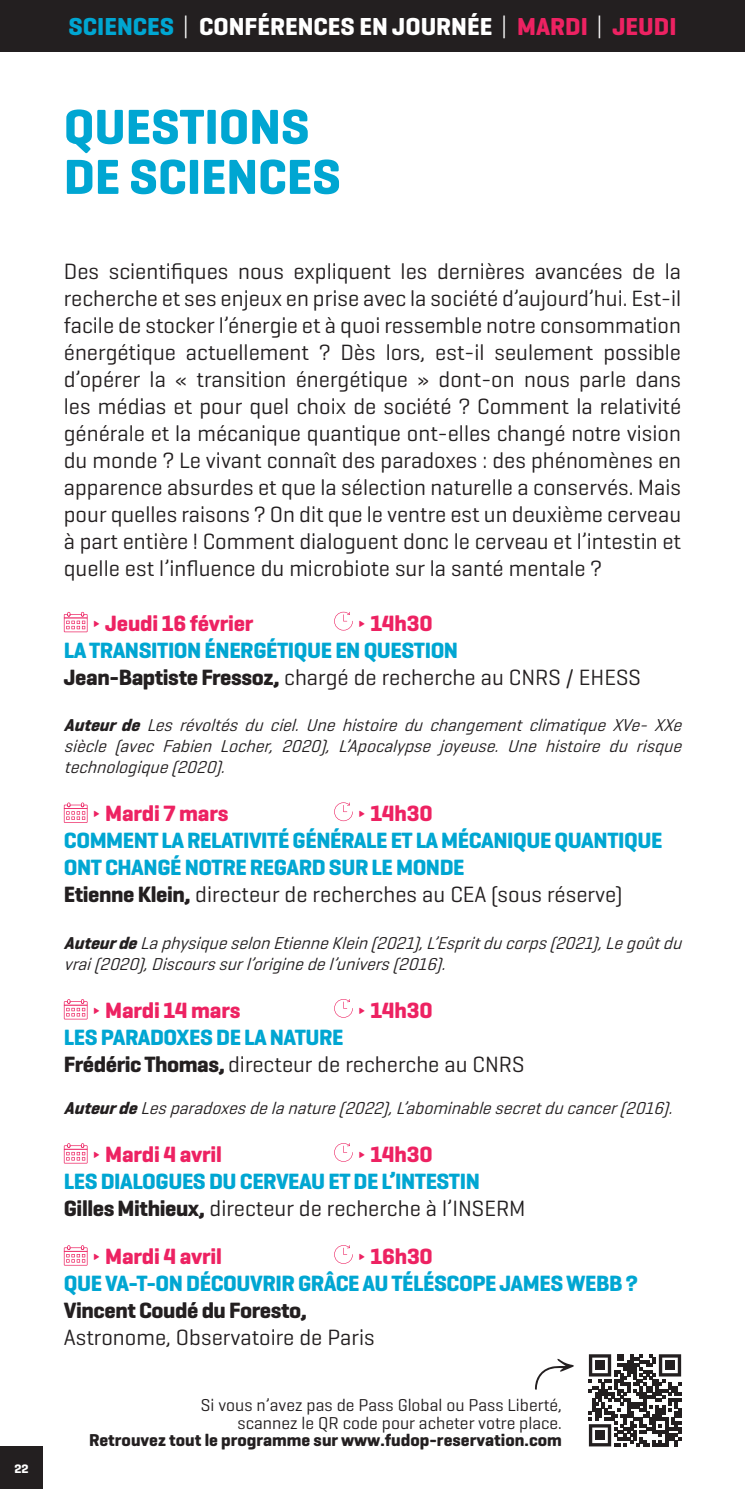
<style>
.page{position:relative;width:745px;height:1489px;background:#fff}
.page>*{position:absolute;margin:0;border:0;box-sizing:border-box;transform-origin:0 0}
.t1{font:700 50px/50px "Geogrotesque";color:#00a6d2}
.t2{font:700 25px "Geogrotesque";color:#fff}
.t3{font:22.5px/27px "Geogrotesque";color:#231f20;text-align:justify}
.t4{font:700 22.5px/27px "Geogrotesque";letter-spacing:-.02em;color:#00a6d2}
.t5{font:700 22.5px "Geogrotesque";letter-spacing:-.01em;color:#ed2262}
.t6{font:700 22.5px "Geogrotesque";letter-spacing:-.02em;color:#231f20}
.t7{font:italic 17.5px/21px "Geogrotesque";color:#231f20;text-align:justify}
.t8{font:17.5px/17.5px "Geogrotesque";color:#231f20;text-align:right}
.t9{font:700 17.5px "Geogrotesque";color:#231f20}
.t10{font:700 12.5px "Geogrotesque";color:#fff}
.s1{color:#00a6d2}
.s2{font-weight:300}
.s3{color:#ed2262}
.s4{font-weight:400}
.s5{font-weight:400;color:#ed2262}
.s6{color:#231f20}
.s7{font-weight:400;color:#231f20}
.s8{font-weight:700}
.s9{font-weight:700;color:#00a6d2}
</style>
<div class="page">
<svg style="left:588px;top:1354px;width:92px;height:92px"></svg>
<div style="left:595px;top:1360px;width:9px;height:9px;background:#231f20"></div>
<div style="left:664px;top:1360px;width:10px;height:9px;background:#231f20"></div>
<div style="left:595px;top:1430px;width:9px;height:9px;background:#231f20"></div>
<svg style="left:535px;top:1358px;width:38px;height:31px"></svg>
<div style="left:0;top:0;width:744px;height:52px;background:#231f20"></div>
<svg style="left:64px;top:612px;width:23px;height:20px"></svg>
<svg style="left:334px;top:611px;width:18px;height:19px"></svg>
<svg style="left:64px;top:802px;width:23px;height:20px"></svg>
<svg style="left:334px;top:802px;width:18px;height:19px"></svg>
<svg style="left:64px;top:999px;width:23px;height:20px"></svg>
<svg style="left:334px;top:999px;width:18px;height:18px"></svg>
<svg style="left:64px;top:1143px;width:23px;height:20px"></svg>
<svg style="left:334px;top:1143px;width:18px;height:18px"></svg>
<svg style="left:64px;top:1245px;width:23px;height:20px"></svg>
<svg style="left:334px;top:1245px;width:18px;height:18px"></svg>
<div style="left:0;top:1446px;width:43px;height:42px;background:#231f20"></div>
<p class="t10" style="left:14px;top:1460px;width:16px">22</p>
<p class="t2" style="left:68px;top:11px;width:609px"><span class="s1">SCIENCES</span> <span class="s2">|</span> CONFÉRENCES EN JOURNÉE <span class="s2">|</span> <span class="s3">MARDI</span> <span class="s2">|</span> <span class="s3">JEUDI</span></p>
<h1 class="t1" style="left:64px;top:102px;width:278px">QUESTIONS<br>DE SCIENCES</h1>
<p class="t3" style="left:64px;top:257px;width:618px">Des scientifiques nous expliquent les dernières avancées de la recherche et ses enjeux en prise avec la société d’aujourd’hui. Est-il facile de stocker l’énergie et à quoi ressemble notre consommation énergétique actuellement ? Dès lors, est-il seulement possible d’opérer la « transition énergétique » dont-on nous parle dans les médias et pour quel choix de société ? Comment la relativité générale et la mécanique quantique ont-elles changé notre vision du monde ? Le vivant connaît des paradoxes : des phénomènes en apparence absurdes et que la sélection naturelle a conservés. Mais pour quelles raisons ? On dit que le ventre est un deuxième cerveau à part entière ! Comment dialoguent donc le cerveau et l’intestin et quelle est l’influence du microbiote sur la santé mentale ?</p>
<p class="t5" style="left:92px;top:608px;width:163px"><span class="s4">∂</span> Jeudi 16 février</p>
<p class="t4" style="left:64px;top:609px;width:578px;text-indent:293px"><span class="s5">∂</span> <span class="s3">14h30<br></span>LA TRANSITION ÉNERGÉTIQUE EN QUESTION<br><span class="s6">Jean-Baptiste Fressoz,</span> <span class="s7">chargé de recherche au CNRS / EHESS</span></p>
<p class="t7" style="left:64px;top:714px;width:624px"><span class="s8">Auteurde</span> Les révoltés du ciel. Une histoire du changement climatique XVe- XXe siècle (avec Fabien Locher, 2020), L’Apocalypse joyeuse. Une histoire du risque technologique(2020).</p>
<p class="t5" style="left:92px;top:799px;width:138px"><span class="s4">∂</span> Mardi 7 mars</p>
<p class="t4" style="left:64px;top:799px;width:599px;text-indent:293px"><span class="s5">∂</span> <span class="s3">14h30<br></span>COMMENT LA RELATIVITÉ GÉNÉRALE ET LA MÉCANIQUE QUANTIQUE ONT CHANGÉ NOTRE REGARD SUR LE MONDE<br><span class="s6">Etienne Klein,</span> <span class="s7">directeur de recherches au CEA (sous réserve)</span></p>
<p class="t7" style="left:64px;top:931px;width:624px"><span class="s8">Auteurde</span>LaphysiqueselonEtienneKlein(2021),L’Espritducorps(2021),Legoûtdu vrai(2020),Discourssurl’originedel’univers(2016).</p>
<p class="t5" style="left:92px;top:995px;width:150px"><span class="s4">∂</span> Mardi 14 mars</p>
<p class="t5" style="left:357px;top:995px;width:77px"><span class="s4">∂</span> 14h30</p>
<p class="t3" style="left:64px;top:1022px;width:462px"><span class="s9">LES PARADOXES DE LA NATURE<br></span><span class="s8">Frédéric Thomas,</span> directeur de recherche au CNRS</p>
<p class="t7" style="left:64px;top:1096px;width:614px"><span class="s8">Auteurde</span>Lesparadoxesdelanature(2022),L’abominablesecretducancer(2016).</p>
<p class="t5" style="left:92px;top:1139px;width:131px"><span class="s4">∂</span> Mardi 4 avril</p>
<p class="t4" style="left:64px;top:1140px;width:463px;text-indent:293px"><span class="s5">∂</span> <span class="s3">14h30<br></span>LES DIALOGUES DU CERVEAU ET DE L’INTESTIN<br><span class="s6">Gilles Mithieux,</span> <span class="s7">directeur de recherche à l’INSERM</span></p>
<p class="t5" style="left:92px;top:1241px;width:131px"><span class="s4">∂</span> Mardi 4 avril</p>
<p class="t4" style="left:64px;top:1242px;width:575px;text-indent:293px"><span class="s5">∂</span> <span class="s3">16h30<br></span>QUE VA-T-ON DÉCOUVRIR GRÂCE AU TÉLÉSCOPE JAMES WEBB ?</p>
<p class="t6" style="left:64px;top:1295px;width:244px">Vincent Coudé du Foresto,</p>
<p class="t3" style="left:64px;top:1322px;width:312px">Astronome, Observatoire de Paris</p>
<p class="t8" style="left:201px;top:1395px;width:362px">Si vous n’avez pas de Pass Global ou Pass Liberté, scannez le QR code pour acheter votre place.</p>
<p class="t9" style="left:89px;top:1429px;width:474px">Retrouvez tout le programme sur www.fudop-reservation.com</p>
</div>
